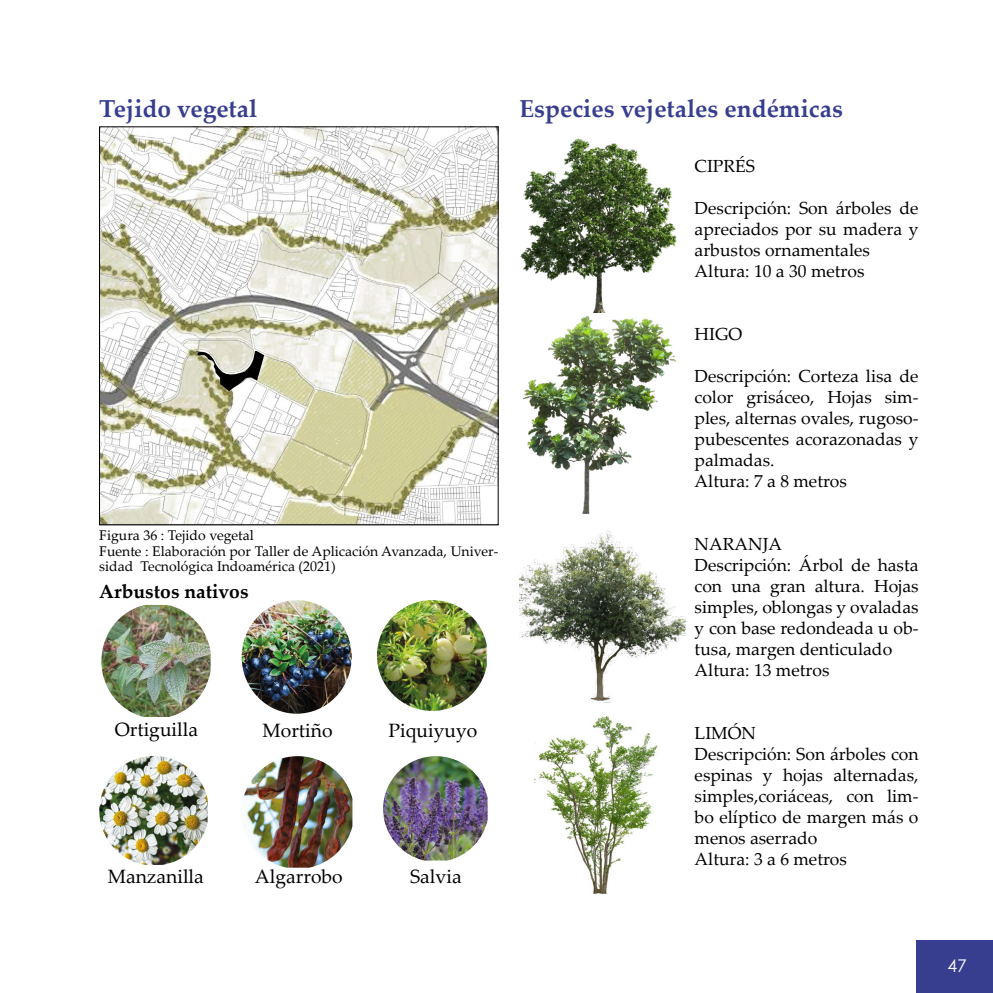
<style>
.page{position:relative;width:993px;height:993px;background:#fff}
.page>*{position:absolute;margin:0;border:0;box-sizing:border-box;transform-origin:0 0}
.t1{font:700 24.5px "Palatino Linotype";color:#383e8f}
.t2{font:19.25px "Palatino Linotype";color:#000}
.t3{font:700 19.25px "Palatino Linotype";color:#000}
.t4{font:17.5px/21px "Palatino Linotype";color:#000}
.t5{font:17.5px "Century Gothic";color:#fdfdfd}
.t6{font:14px/15.8px "Palatino Linotype";color:#000}
</style>
<div class="page">
<div style="left:915px;top:940px;width:77px;height:52px;background:#383e8f"></div>
<img style="left:519px;top:531px;width:166px;height:172px">
<img style="left:101px;top:128px;width:395px;height:395px">
<img style="left:383px;top:756px;width:104px;height:104px">
<img style="left:101px;top:605px;width:109px;height:111px">
<img style="left:241px;top:600px;width:110px;height:113px">
<img style="left:377px;top:600px;width:109px;height:110px">
<img style="left:99px;top:756px;width:109px;height:108px">
<img style="left:244px;top:756px;width:108px;height:111px">
<svg style="left:198px;top:351px;width:66px;height:40px;background:#9d9c8d"></svg>
<img style="left:520px;top:138px;width:157px;height:376px">
<img style="left:534px;top:715px;width:124px;height:180px">
<h1 class="t1" style="left:99px;top:91px;width:159px">Tejido vegetal</h1>
<h1 class="t1" style="left:519px;top:91px;width:325px">Especies vejetales endémicas</h1>
<p class="t4" style="left:694px;top:154px;width:62px">CIPRÉS</p>
<p class="t4" style="left:694px;top:196px;width:225px">Descripción: Son árboles de apreciados por su madera y arbustos ornamentales<br>Altura: 10 a 30 metros</p>
<p class="t6" style="left:99px;top:526px;width:400px">Figura 36 : Tejido vegetal<br>Fuente : Elaboración por Taller de Aplicación Avanzada, Univer&shy;sidad Tecnológica Indoamérica (2021)</p>
<p class="t3" style="left:99px;top:578px;width:151px">Arbustos nativos</p>
<p class="t2" style="left:115px;top:715px;width:85px">Ortiguilla</p>
<p class="t2" style="left:262px;top:716px;width:71px">Mortiño</p>
<p class="t2" style="left:388px;top:716px;width:90px">Piquiyuyo</p>
<p class="t2" style="left:108px;top:862px;width:97px">Manzanilla</p>
<p class="t2" style="left:255px;top:862px;width:89px">Algarrobo</p>
<p class="t2" style="left:410px;top:862px;width:53px">Salvia</p>
<p class="t4" style="left:694px;top:322px;width:49px">HIGO</p>
<p class="t4" style="left:694px;top:364px;width:225px">Descripción: Corteza lisa de color grisáceo, Hojas sim&shy;ples, alternas ovales, rugoso&shy;pubescentes acorazonadas y palmadas.<br>Altura: 7 a 8 metros</p>
<p class="t4" style="left:694px;top:532px;width:225px">NARANJA<br>Descripción: Árbol de hasta con una gran altura. Hojas simples, oblongas y ovaladas y con base redondeada u ob&shy;tusa, margen denticulado<br>Altura: 13 metros</p>
<p class="t4" style="left:694px;top:721px;width:225px">LIMÓN<br>Descripción: Son árboles con espinas y hojas alternadas, simples,coriáceas, con lim&shy;bo elíptico de margen más o menos aserrado<br>Altura: 3 a 6 metros</p>
<p class="t5" style="left:947px;top:953px;width:21px">47</p>
</div>
